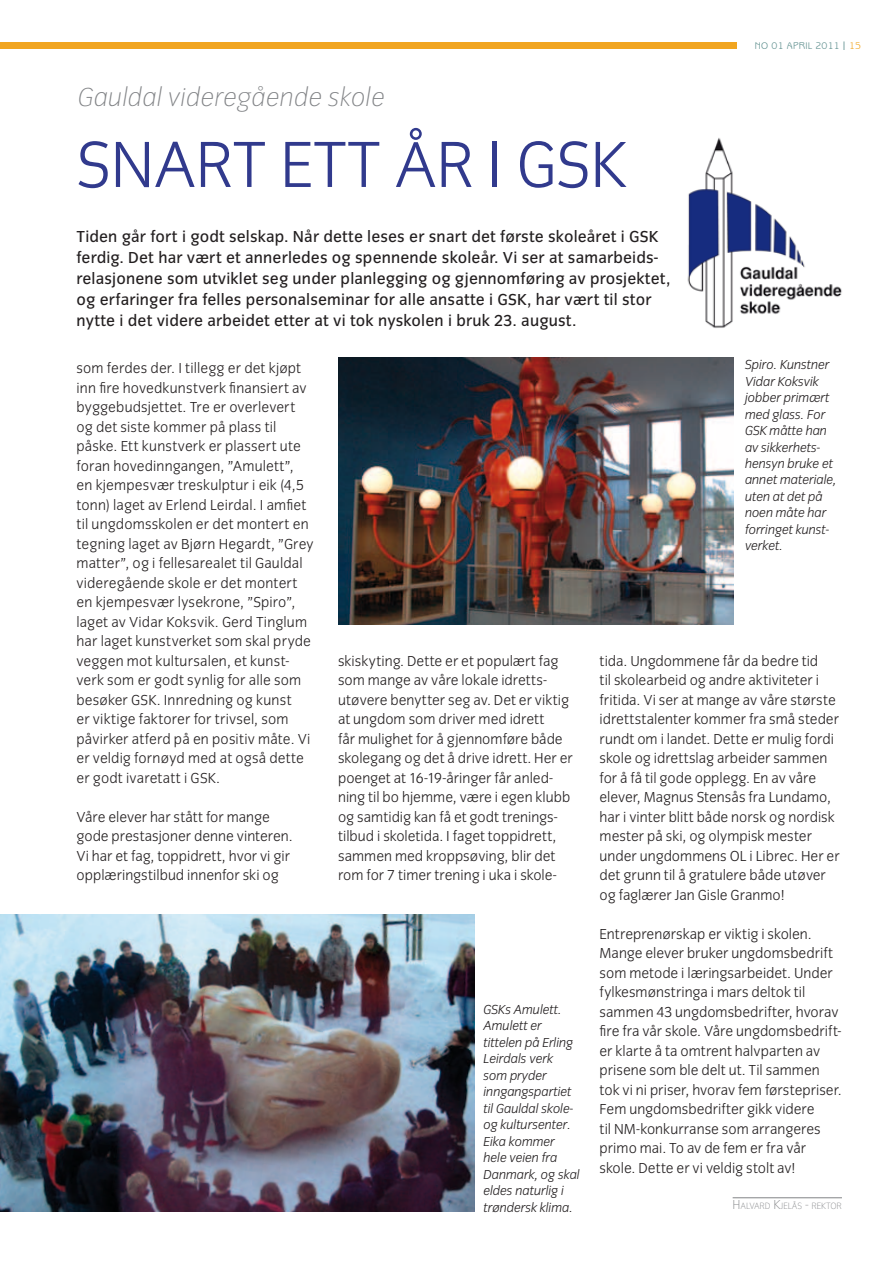
<style>
.page{position:relative;width:893px;height:1263px;background:#fff}
.page>*{position:absolute;margin:0;border:0;box-sizing:border-box;transform-origin:0 0}
.t1{font:300 67.5px "Congress Sans";letter-spacing:-.01em;color:#313a8d}
.t2{font:italic 200 27px "Congress Sans";color:#818386}
.t3{font:16.5px/21px "Congress Sans";letter-spacing:.01em;color:#231f20}
.t4{font:300 15px/19.5px "Congress Sans";color:#231f20}
.t5{font:italic 300 13.5px/16.5px "Congress Sans";letter-spacing:-.01em;color:#231f20}
.t6{font:9.75px "Benguiat Gothic";letter-spacing:.02em;color:#5e8f8e}
.t7{font:200 9.45px "Congress Sans";color:#818386}
.s1{font-size:12px}
.s2{color:#f1a520}
.s3{font-size:13.5px}
</style>
<div class="page">
<div style="left:0;top:43px;width:737px;height:6px;background:#f1a520"></div>
<hr style="left:733px;top:1197px;width:109px;height:1px;background:#818386">
<img style="left:338px;top:357px;width:395px;height:267px">
<img style="left:0;top:914px;width:474px;height:298px">
<img style="left:687px;top:138px;width:155px;height:190px">
<h2 class="t2" style="left:77px;top:83px;width:309px">Gauldal videregående skole</h2>
<h1 class="t1" style="left:77px;top:128px;width:477px">Snart ett år i GSK</h1>
<p class="t3" style="left:77px;top:226px;width:596px">Tiden går fort i godt selskap. Når dette leses er snart det første skoleåret i GSK ferdig. Det har vært et annerledes og spennende skoleår. Vi ser at samarbeids&shy;relasjonene som utviklet seg under planlegging og gjennomføring av prosjektet, og erfaringer fra felles personalseminar for alle ansatte i GSK, har vært til stor nytte i det videre arbeidet etter at vi tok nyskolen i bruk 23. august.</p>
<p class="t6" style="left:755px;top:40px;width:108px">NO 01 april 2011 <span class="s1">|</span> <span class="s2">15</span></p>
<p class="t4" style="left:77px;top:359px;width:239px">som ferdes der. I tillegg er det kjøpt inn fire hovedkunstverk finansiert av byggebudsjettet. Tre er overlevert og det siste kommer på plass til påske. Ett kunstverk er plassert ute foran hovedinngangen, ”Amulett”,<br>en kjempesvær treskulptur i eik (4,5 tonn) laget av Erlend Leirdal. I amfiet til ungdomsskolen er det montert en tegning laget av Bjørn Hegardt, ”Grey matter”, og i fellesarealet til Gauldal videregående skole er det montert en kjempesvær lysekrone, ”Spiro”, laget av Vidar Koksvik. Gerd Tinglum har laget kunstverket som skal pryde veggen mot kultursalen, et kunst&shy;verk som er godt synlig for alle som besøker GSK. Innredning og kunst<br>er viktige faktorer for trivsel, som påvirker atferd på en positiv måte. Vi er veldig fornøyd med at også dette er godt ivaretatt i GSK.</p>
<p class="t4" style="left:77px;top:807px;width:218px">Våre elever har stått for mange gode prestasjoner denne vinteren.<br>Vi har et fag, toppidrett, hvor vi gir opplæringstilbud innenfor ski og</p>
<p class="t5" style="left:745px;top:356px;width:93px">Spiro. Kunstner<br>Vidar Koksvik jobber primært med glass. For<br>GSK måtte han av sikkerhets&shy;hensyn bruke et annet materiale, uten at det på noen måte har forringet kunst&shy;verket.</p>
<p class="t4" style="left:338px;top:651px;width:236px">skiskyting. Dette er et populært fag som mange av våre lokale idretts&shy;utøvere benytter seg av. Det er viktig at ungdom som driver med idrett<br>får mulighet for å gjennomføre både skolegang og det å drive idrett. Her er poenget at 16-19-åringer får anled&shy;ning til bo hjemme, være i egen klubb og samtidig kan få et godt trenings&shy;tilbud i skoletida. I faget toppidrett, sammen med kroppsøving, blir det rom for 7 timer trening i uka i skole-</p>
<p class="t4" style="left:600px;top:651px;width:242px">tida. Ungdommene får da bedre tid<br>til skolearbeid og andre aktiviteter i fritida. Vi ser at mange av våre største idrettstalenter kommer fra små steder rundt om i landet. Dette er mulig fordi skole og idrettslag arbeider sammen for å få til gode opplegg. En av våre elever, Magnus Stensås fra Lundamo, har i vinter blitt både norsk og nordisk mester på ski, og olympisk mester under ungdommens OL i Librec. Her er det grunn til å gratulere både utøver og faglærer Jan Gisle Granmo!</p>
<p class="t4" style="left:600px;top:924px;width:244px">Entreprenørskap er viktig i skolen.<br>Mange elever bruker ungdomsbedrift som metode i læringsarbeidet. Under fylkesmønstringa i mars deltok til sammen 43 ungdomsbedrifter, hvorav fire fra vår skole. Våre ungdomsbedrift&shy;er klarte å ta omtrent halvparten av prisene som ble delt ut. Til sammen tok vi ni priser, hvorav fem førstepriser.<br>Fem ungdomsbedrifter gikk videre<br>til NM-konkurranse som arrangeres primo mai. To av de fem er fra vår skole. Dette er vi veldig stolt av!</p>
<p class="t7" style="left:733px;top:1200px;width:111px"><span class="s3">H</span> ALVARD <span class="s3">K</span>JELÅS <span class="s3">-</span> REKTOR</p>
<p class="t5" style="left:483px;top:1001px;width:98px">GSKs Amulett.<br>Amulett er tittelen på Erling<br>Leirdals verk som pryder inngangspartiet til Gauldal skole&shy;og kultursenter.<br>Eika kommer hele veien fra<br>Danmark, og skal eldes naturlig i trøndersk klima.</p>
</div>
